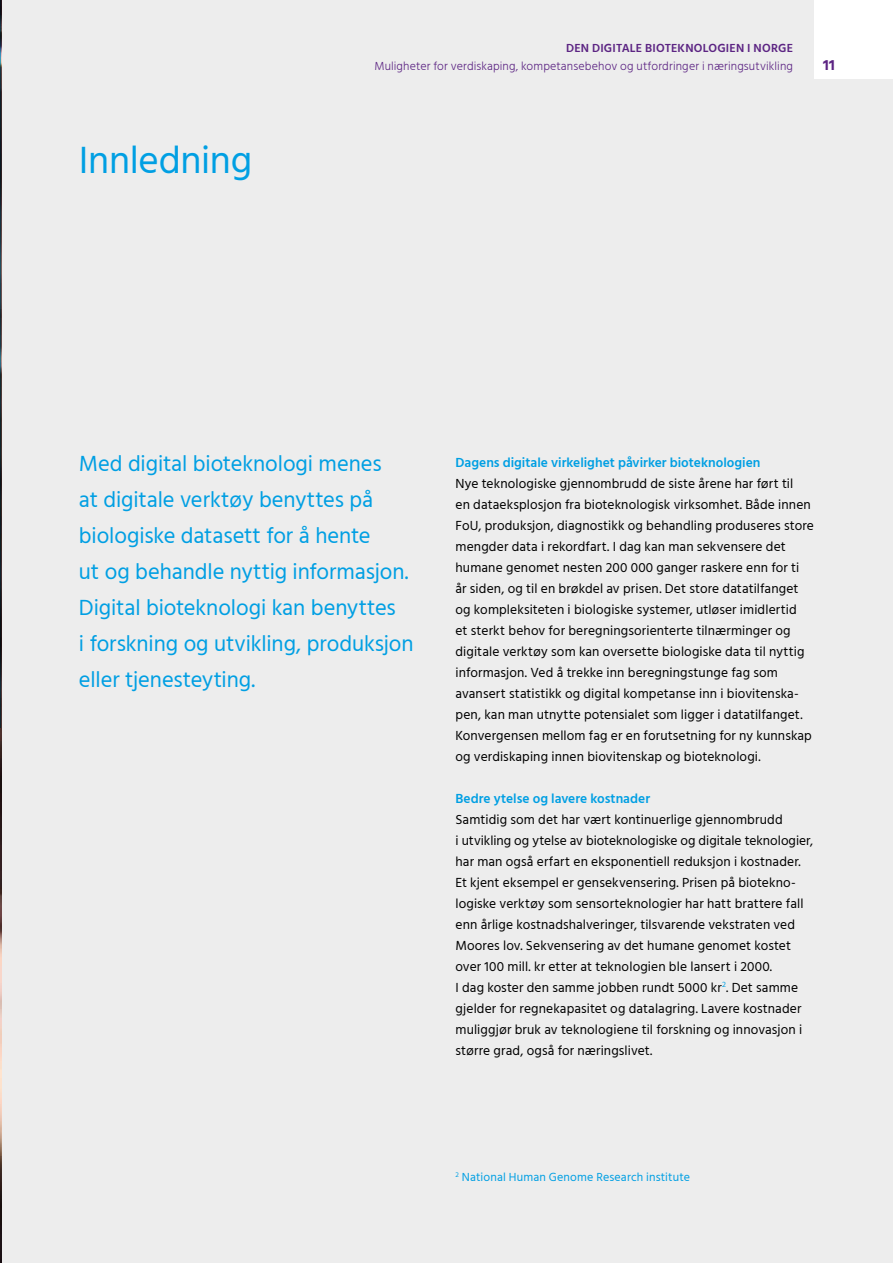
<style>
.page{position:relative;width:893px;height:1263px;background:#ededed}
.page>*{position:absolute;margin:0;border:0;box-sizing:border-box;transform-origin:0 0}
.t1{font:39px "Hind";letter-spacing:-.01em;color:#009fe3}
.t2{font:22.5px/36px "Hind";letter-spacing:-.005em;color:#009fe3}
.t3{font:700 15px "Hind";color:#5c2483}
.t4{font:13.5px/21px "Hind";letter-spacing:.01em;color:#000}
.t5{font:600 13.5px "Hind";color:#009fe3}
.t6{font:300 12px "Hind";letter-spacing:.01em;color:#5c2483}
.t7{font:12px "Hind";letter-spacing:.015em;color:#009fe3}
.t8{font:600 12px "Hind";letter-spacing:.015em;color:#5c2483}
</style>
<div class="page">
<div style="left:814px;top:0;width:79px;height:79px;background:#fff"></div>
<img style="left:0;top:728px;width:1px;height:535px">
<hr style="left:0;top:0;width:1px;height:728px;background:#41c0f0">
<h1 class="t1" style="left:79px;top:133px;width:175px">Innledning</h1>
<p class="t8" style="left:566px;top:40px;width:228px">DEN DIGITALE BIOTEKNOLOGIEN I NORGE</p>
<p class="t6" style="left:374px;top:58px;width:420px">Muligheter for verdiskaping, kompetansebehov og utfordringer i næringsutvikling</p>
<p class="t3" style="left:823px;top:56px;width:13px">11</p>
<h2 class="t2" style="left:79px;top:446px;width:336px">Med digital bioteknologi menes<br>at digitale verktøy benyttes på biologiske datasett for å hente<br>ut og behandle nyttig informasjon.<br>Digital bioteknologi kan benyttes<br>i forskning og utvikling, produksjon eller tjenesteyting.</h2>
<p class="t5" style="left:455px;top:453px;width:306px">Dagens digitale virkelighet påvirker bioteknologien</p>
<p class="t4" style="left:455px;top:473px;width:360px">Nye teknologiske gjennombrudd de siste årene har ført til<br>en dataeksplosjon fra bioteknologisk virksomhet. Både innen FoU, produksjon, diagnostikk og behandling produseres store mengder data i rekordfart. I dag kan man sekvensere det humane genomet nesten 200 000 ganger raskere enn for ti<br>år siden, og til en brøkdel av prisen. Det store datatilfanget og kompleksiteten i biologiske systemer, utløser imidlertid<br>et sterkt behov for beregningsorienterte tilnærminger og digitale verktøy som kan oversette biologiske data til nyttig informasjon. Ved å trekke inn beregningstunge fag som avansert statistikk og digital kompetanse inn i biovitenska&shy;pen, kan man utnytte potensialet som ligger i datatilfanget.<br>Konvergensen mellom fag er en forutsetning for ny kunnskap og verdiskaping innen biovitenskap og bioteknologi.</p>
<p class="t5" style="left:455px;top:789px;width:196px">Bedre ytelse og lavere kostnader</p>
<p class="t4" style="left:455px;top:809px;width:359px">Samtidig som det har vært kontinuerlige gjennombrudd<br>i utvikling og ytelse av bioteknologiske og digitale teknologier, har man også erfart en eksponentiell reduksjon i kostnader.<br>Et kjent eksempel er gensekvensering. Prisen på biotekno&shy;logiske verktøy som sensorteknologier har hatt brattere fall enn årlige kostnadshalveringer, tilsvarende vekstraten ved Moores lov. Sekvensering av det humane genomet kostet over 100 mill. kr etter at teknologien ble lansert i 2000.<br>I dag koster den samme jobben rundt 5000 kr<sup>2</sup>. Det samme gjelder for regnekapasitet og datalagring. Lavere kostnader muliggjør bruk av teknologiene til forskning og innovasjon i større grad, også for næringslivet.</p>
<p class="t7" style="left:455px;top:1168px;width:236px"><sup>2</sup> National Human Genome Research institute</p>
</div>
